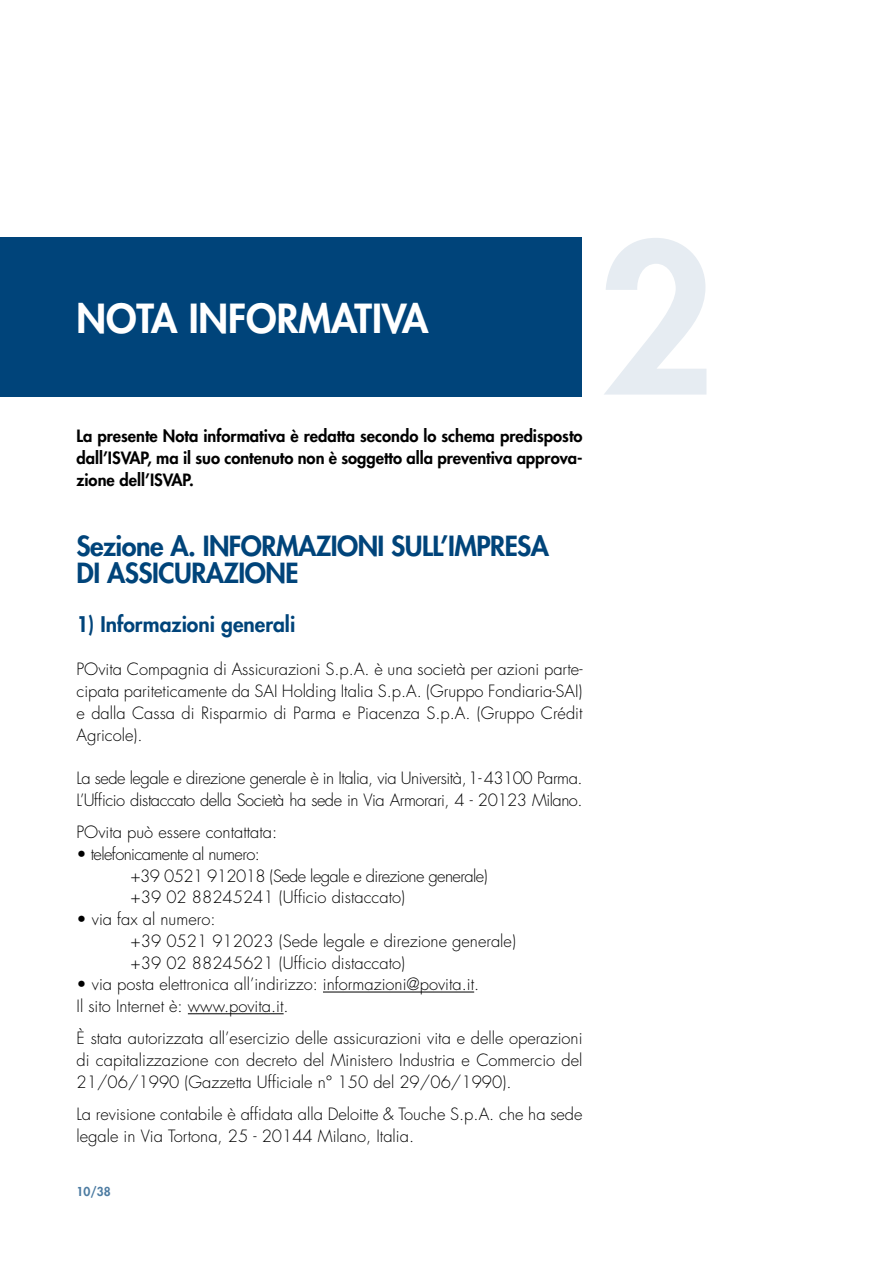
<style>
.page{position:relative;width:893px;height:1263px;background:#fff}
.page>*{position:absolute;margin:0;border:0;box-sizing:border-box;transform-origin:0 0}
.t1{font:800 202.5px "Futura Std";color:#e6ecf2}
.t2{font:800 39px "Futura Std";color:#fff}
.t3{font:800 27px/27px "Futura Std";letter-spacing:-.02em;color:#00447a}
.t4{font:800 21px "Futura Std";color:#00447a}
.t5{font:300 16.5px/21.8px "Futura Std";color:#000}
.t6{font:800 16.5px/21.8px "Futura Std";color:#000;text-align:justify}
.t7{font:300 16.5px/21.8px "Futura Std";letter-spacing:-.03em;color:#000}
.t8{font:300 16.5px/21.8px "Futura Std";letter-spacing:-.035em;color:#000}
.t9{font:800 12px "Futura Std";color:#4d7ca2}
</style>
<div class="page">
<div style="left:0;top:237px;width:582px;height:159px;background:#00447a"></div>
<hr style="left:323px;top:991px;width:151px;height:1px;background:#000">
<hr style="left:188px;top:1013px;width:96px;height:1px;background:#000">
<h2 class="t2" style="left:77px;top:294px;width:353px">NOTA INFORMATIVA</h2>
<p class="t6" style="left:77px;top:425px;width:508px">La presente Nota informativa è redatta secondo lo schema predisposto dall’ISVAP, ma il suo contenuto non è soggetto alla preventiva approva&shy;zione dell’ISVAP.</p>
<h3 class="t3" style="left:77px;top:533px;width:474px">Sezione A. INFORMAZIONI SULL’IMPRESA<br>DI ASSICURAZIONE</h3>
<p class="t4" style="left:77px;top:611px;width:220px">1) Informazioni generali</p>
<p class="t5" style="left:77px;top:659px;width:508px;text-align:justify">POvita Compagnia di Assicurazioni S.p.A. è una società per azioni parte&shy;cipata pariteticamente da SAI Holding Italia S.p.A. (Gruppo Fondiaria-SAI) e dalla Cassa di Risparmio di Parma e Piacenza S.p.A. (Gruppo Crédit Agricole).</p>
<p class="t7" style="left:77px;top:768px;width:508px">La sede legale e direzione generale è in Italia, via Università, 1 - 43100 Parma.<br>L’Ufficio distaccato della Società ha sede in Via Armorari, 4 - 20123 Milano.</p>
<p class="t5" style="left:77px;top:822px;width:202px">POvita può essere contattata:</p>
<p class="t8" style="left:131px;top:843px;width:359px;text-indent:-54px">• telefonicamente al numero:<br>+39 0521 912018 (Sede legale e direzione generale) +39 02 88245241 (Ufficio distaccato)</p>
<p class="t5" style="left:131px;top:909px;width:387px;text-indent:-54px">• via fax al numero:<br>+39 0521 912023 (Sede legale e direzione generale) +39 02 88245621 (Ufficio distaccato)</p>
<p class="t5" style="left:77px;top:974px;width:404px">• via posta elettronica all’indirizzo: informazioni@povita.it.<br>Il sito Internet è: www.povita.it.</p>
<p class="t5" style="left:77px;top:1028px;width:507px;text-align:justify">È stata autorizzata all’esercizio delle assicurazioni vita e delle operazioni di capitalizzazione con decreto del Ministero Industria e Commercio del 21/06/1990 (Gazzetta Ufficiale n° 150 del 29/06/1990).</p>
<p class="t5" style="left:77px;top:1104px;width:508px">La revisione contabile è affidata alla Deloitte &amp; Touche S.p.A. che ha sede legale in Via Tortona, 25 - 20144 Milano, Italia.</p>
<p class="t9" style="left:77px;top:1184px;width:36px">10/38</p>
<h1 class="t1" style="left:598px;top:192px;width:119px">2</h1>
</div>
